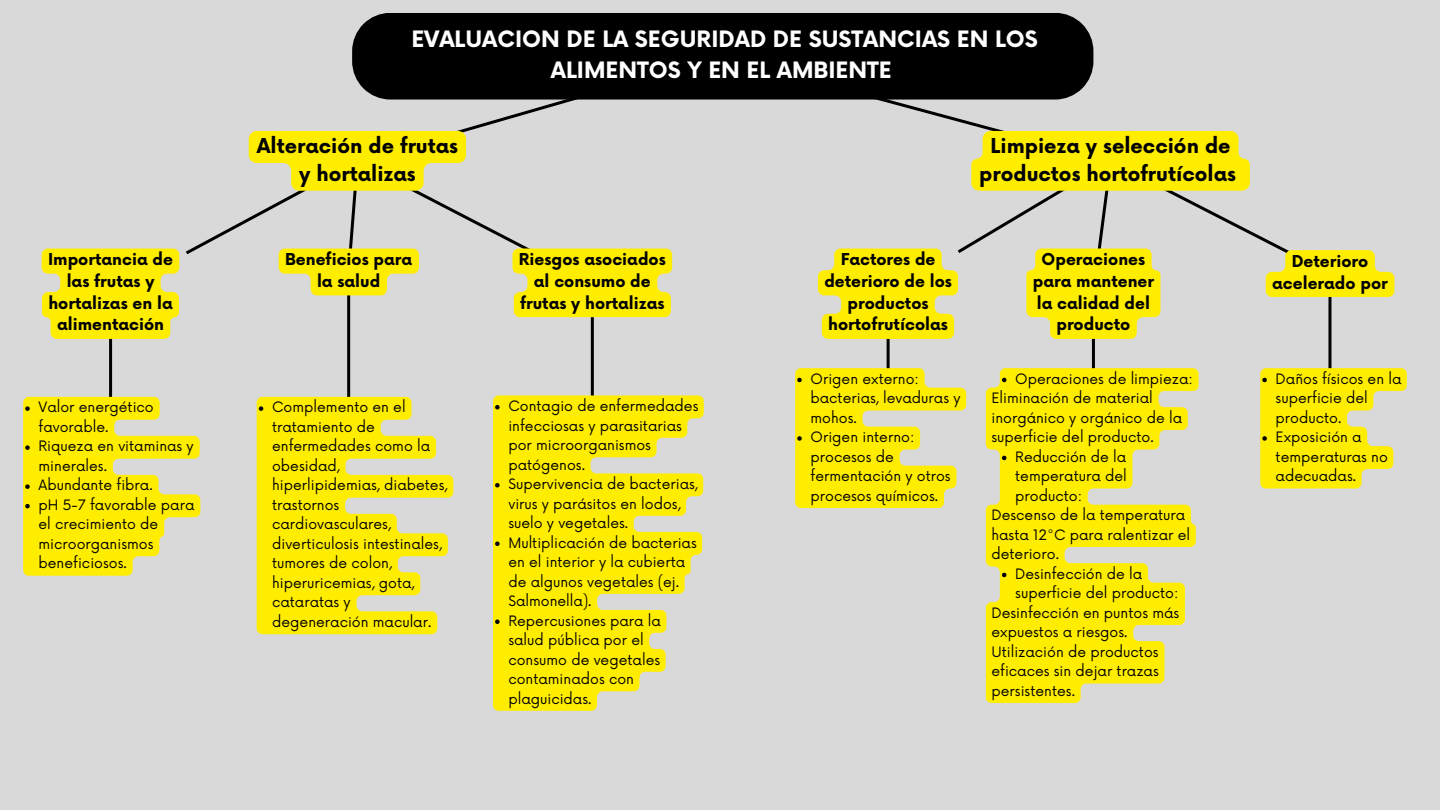
<style>
.page{position:relative;width:1440px;height:810px;background:#d9d9d9}
.page>*{position:absolute;margin:0;border:0;box-sizing:border-box;transform-origin:0 0}
.t1{font:700 22px/30.8px "Now";color:#fff;text-align:center}
.t2{font:700 20px/27.8px "Now";color:#000;text-align:center}
.t3{font:700 16px/21.8px "Now";color:#000;text-align:center}
.t4{font:14px/19.5px "Now";color:#000}
</style>
<div class="page">
<div style="left:352px;top:13px;width:741px;height:87px;background:#000"></div>
<hr style="left:109px;top:336px;width:3px;height:64px;background:#000">
<hr style="left:887px;top:336px;width:3px;height:69px;background:#000">
<hr style="left:591px;top:314px;width:3px;height:85px;background:#000">
<hr style="left:1092px;top:336px;width:3px;height:36px;background:#000">
<hr style="left:1328px;top:294px;width:3px;height:78px;background:#000">
<hr style="left:347px;top:292px;width:3px;height:108px;background:#000">
<svg style="left:23px;top:397px;width:177px;height:179px"></svg>
<svg style="left:257px;top:397px;width:196px;height:237px"></svg>
<svg style="left:42px;top:81px;width:630px;height:258px"></svg>
<svg style="left:493px;top:395px;width:211px;height:316px;fill:#ffed00"></svg>
<svg style="left:495px;top:405px;width:5px;height:5px"></svg>
<svg style="left:495px;top:483px;width:5px;height:5px"></svg>
<svg style="left:495px;top:542px;width:5px;height:4px"></svg>
<svg style="left:495px;top:620px;width:5px;height:4px"></svg>
<svg style="left:795px;top:368px;width:171px;height:140px"></svg>
<svg style="left:986px;top:368px;width:213px;height:335px;fill:#ffed00"></svg>
<svg style="left:1002px;top:378px;width:4px;height:4px"></svg>
<svg style="left:1002px;top:456px;width:4px;height:4px"></svg>
<svg style="left:1002px;top:573px;width:4px;height:4px"></svg>
<svg style="left:818px;top:81px;width:576px;height:258px"></svg>
<svg style="left:1260px;top:368px;width:147px;height:121px"></svg>
<p class="t3" style="left:48px;top:250px;width:127px">Importancia de las frutas y hortalizas en la alimentación</p>
<p class="t4" style="left:39px;top:398px;width:117px">Valor energético favorable.</p>
<p class="t4" style="left:39px;top:437px;width:157px">Riqueza en vitaminas y minerales.</p>
<p class="t4" style="left:39px;top:476px;width:116px">Abundante fibra.</p>
<p class="t4" style="left:39px;top:496px;width:157px">pH 5-7 favorable para el crecimiento de microorganismos beneficiosos.</p>
<p class="t1" style="left:411px;top:25px;width:628px">EVALUACION DE LA SEGURIDAD DE SUSTANCIAS EN LOS<br>ALIMENTOS Y EN EL AMBIENTE</p>
<p class="t2" style="left:257px;top:133px;width:203px">Alteración de frutas y hortalizas</p>
<p class="t3" style="left:285px;top:250px;width:129px">Beneficios para la salud</p>
<p class="t4" style="left:272px;top:398px;width:177px">Complemento en el tratamiento de enfermedades como la obesidad, hiperlipidemias, diabetes, trastornos cardiovasculares, diverticulosis intestinales, tumores de colon, hiperuricemias, gota, cataratas y degeneración macular.</p>
<p class="t3" style="left:519px;top:250px;width:148px">Riesgos asociados al consumo de frutas y hortalizas</p>
<p class="t4" style="left:508px;top:397px;width:192px">Contagio de enfermedades infecciosas y parasitarias por microorganismos patógenos.</p>
<p class="t4" style="left:508px;top:475px;width:191px">Supervivencia de bacterias, virus y parásitos en lodos, suelo y vegetales.</p>
<p class="t4" style="left:508px;top:533px;width:190px">Multiplicación de bacterias en el interior y la cubierta de algunos vegetales (ej.<br>Salmonella).</p>
<p class="t4" style="left:508px;top:611px;width:154px">Repercusiones para la salud pública por el consumo de vegetales contaminados con plaguicidas.</p>
<p class="t2" style="left:979px;top:133px;width:258px">Limpieza y selección de productos hortofrutícolas</p>
<p class="t3" style="left:824px;top:250px;width:129px">Factores de deterioro de los productos hortofrutícolas</p>
<p class="t4" style="left:811px;top:370px;width:151px">Origen externo: bacterias, levaduras y mohos.</p>
<p class="t4" style="left:811px;top:428px;width:142px">Origen interno: procesos de fermentación y otros procesos químicos.</p>
<p class="t3" style="left:1033px;top:250px;width:123px">Operaciones para mantener la calidad del producto</p>
<p class="t4" style="left:1015px;top:370px;width:179px">Operaciones de limpieza:</p>
<p class="t4" style="left:991px;top:389px;width:192px">Eliminación de material inorgánico y orgánico de la superficie del producto.</p>
<p class="t4" style="left:1015px;top:448px;width:113px;text-align:justify">Reducción de la temperatura del producto:</p>
<p class="t4" style="left:991px;top:506px;width:200px">Descenso de la temperatura hasta 12°C para ralentizar el deterioro.</p>
<p class="t4" style="left:1015px;top:565px;width:165px">Desinfección de la superficie del producto:</p>
<p class="t4" style="left:991px;top:604px;width:189px">Desinfección en puntos más expuestos a riesgos.</p>
<p class="t4" style="left:991px;top:643px;width:169px;text-align:justify">Utilización de productos eficaces sin dejar trazas persistentes.</p>
<p class="t3" style="left:1272px;top:251px;width:117px">Deterioro acelerado por</p>
<p class="t4" style="left:1276px;top:370px;width:127px">Daños físicos en la superficie del producto.</p>
<p class="t4" style="left:1276px;top:428px;width:114px">Exposición a temperaturas no adecuadas.</p>
</div>
